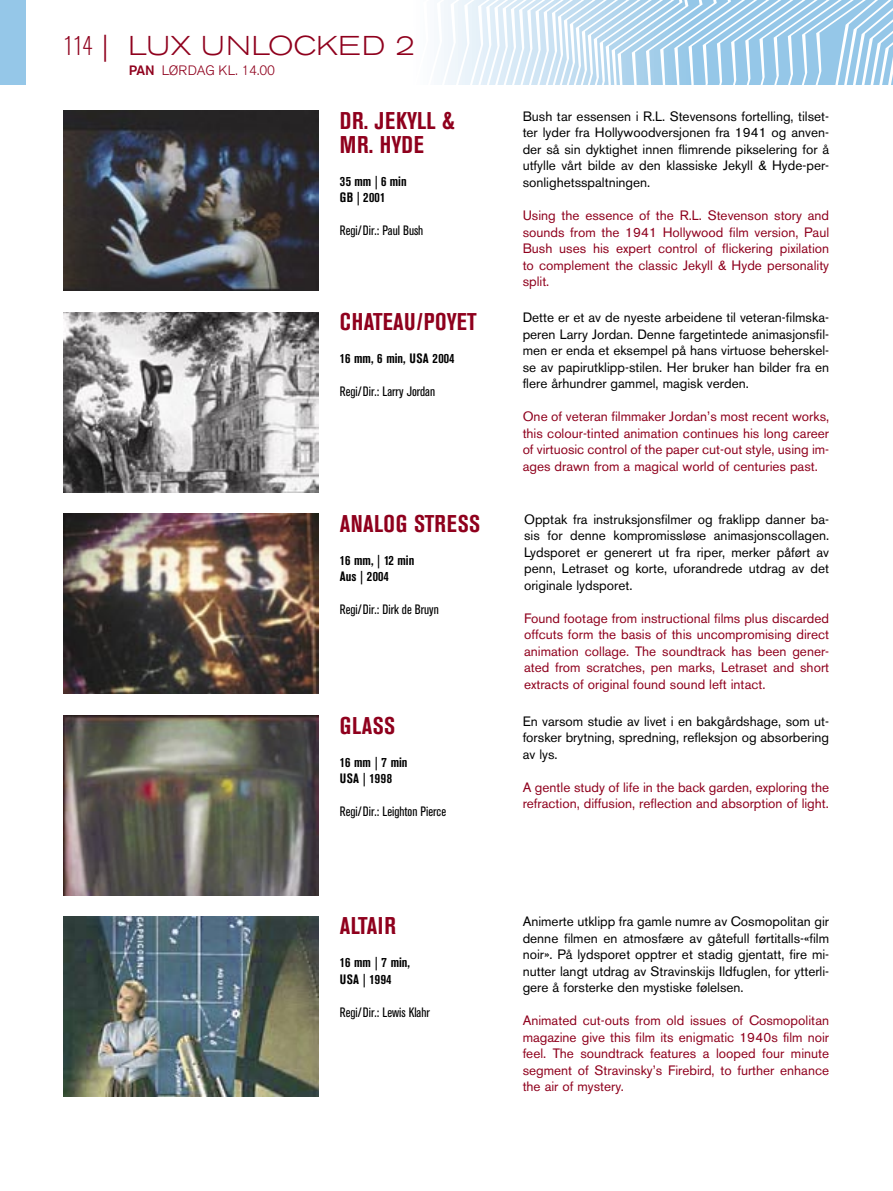
<style>
.page{position:relative;width:893px;height:1191px;background:#fff}
.page>*{position:absolute;margin:0;border:0;box-sizing:border-box;transform-origin:0 0}
.t1{font:300 expanded 27px "Akzidenz Grotesk BE";letter-spacing:.02em;color:#8f001d}
.brødtekst_film{font:700 condensed 24px "Akzidenz Grotesk BE";letter-spacing:.02em;color:#8f001d}
.brødtekst_film-2{font:13.5px/16.5px "Akzidenz Grotesk BE";color:#000;text-align:justify}
.brødtekst_film-3{font:13.5px/16.5px "Akzidenz Grotesk BE";color:#8f001d;text-align:justify}
.t2{font:condensed 13.5px "Akzidenz Grotesk BE";color:#000}
.brødtekst_film-4{font:700 condensed 13.5px "Akzidenz Grotesk BE";color:#000}
.t3{font:300 13.5px "Akzidenz Grotesk BE";color:#8f001d}
.s1{font-stretch:condensed}
.s2{font-weight:500}
</style>
<div class="page">
<div style="left:0;top:0;width:26px;height:85px;background:#95c7e8"></div>
<svg style="left:441px;top:0;width:452px;height:84px"></svg>
<img style="left:64px;top:312px;width:255px;height:180px">
<img style="left:64px;top:111px;width:255px;height:180px">
<img style="left:64px;top:513px;width:255px;height:180px">
<img style="left:64px;top:716px;width:255px;height:179px">
<img style="left:64px;top:916px;width:255px;height:180px">
<p class="t1" style="left:64px;top:31px;width:353px"><span class="s1">114</span> | LUX UNLOCKED 2</p>
<p class="t3" style="left:129px;top:63px;width:148px"><span class="s2">PAN</span> LØRDAG KL. 14.00</p>
<p class="brødtekst_film" style="left:340px;top:107px;width:116px">DR. JEKYLL &amp;</p>
<p class="brødtekst_film" style="left:340px;top:131px;width:85px">MR. HYDE</p>
<p class="brødtekst_film-4" style="left:340px;top:173px;width:68px">35 mm | 6 min</p>
<p class="brødtekst_film-4" style="left:340px;top:190px;width:47px">GB | 2001</p>
<p class="t2" style="left:340px;top:223px;width:85px">Regi/Dir.: Paul Bush</p>
<p class="brødtekst_film" style="left:340px;top:308px;width:138px">CHATEAU/POYET</p>
<p class="brødtekst_film-4" style="left:340px;top:351px;width:116px">16 mm, 6 min, USA 2004</p>
<p class="t2" style="left:340px;top:384px;width:97px">Regi/Dir.: Larry Jordan</p>
<p class="brødtekst_film" style="left:340px;top:509px;width:142px">ANALOG STRESS</p>
<p class="brødtekst_film-4" style="left:340px;top:552px;width:76px">16 mm, | 12 min</p>
<p class="brødtekst_film-4" style="left:340px;top:568px;width:51px">Aus | 2004</p>
<p class="t2" style="left:340px;top:602px;width:100px">Regi/Dir.: Dirk de Bruyn</p>
<p class="brødtekst_film" style="left:340px;top:712px;width:57px">GLASS</p>
<p class="brødtekst_film-4" style="left:340px;top:754px;width:69px">16 mm | 7 min</p>
<p class="brødtekst_film-4" style="left:340px;top:771px;width:54px">USA | 1998</p>
<p class="t2" style="left:340px;top:804px;width:108px">Regi/Dir.: Leighton Pierce</p>
<p class="brødtekst_film" style="left:340px;top:912px;width:58px">ALTAIR</p>
<p class="brødtekst_film-4" style="left:340px;top:954px;width:72px">16 mm | 7 min,</p>
<p class="brødtekst_film-4" style="left:340px;top:971px;width:53px">USA | 1994</p>
<p class="t2" style="left:340px;top:1004px;width:92px">Regi/Dir.: Lewis Klahr</p>
<p class="brødtekst_film-2" style="left:523px;top:108px;width:308px">Bush tar essensen i R.L. Stevensons fortelling, tilset&shy;ter lyder fra Hollywoodversjonen fra 1941 og anven&shy;der så sin dyktighet innen flimrende pikselering for å utfylle vårt bilde av den klassiske Jekyll &amp; Hyde-per&shy;sonlighetsspaltningen.</p>
<p class="brødtekst_film-3" style="left:523px;top:207px;width:308px">Using the essence of the R.L. Stevenson story and sounds from the 1941 Hollywood film version, Paul Bush uses his expert control of flickering pixilation to complement the classic Jekyll &amp; Hyde personality split.</p>
<p class="brødtekst_film-2" style="left:523px;top:309px;width:308px">Dette er et av de nyeste arbeidene til veteran-filmska&shy;peren Larry Jordan. Denne fargetintede animasjonsfil&shy;men er enda et eksempel på hans virtuose beherskel&shy;se av papirutklipp-stilen. Her bruker han bilder fra en flere århundrer gammel, magisk verden.</p>
<p class="brødtekst_film-3" style="left:523px;top:408px;width:308px">One of veteran filmmaker Jordan’s most recent works, this colour-tinted animation continues his long career of virtuosic control of the paper cut-out style, using im&shy;ages drawn from a magical world of centuries past.</p>
<p class="brødtekst_film-2" style="left:524px;top:510px;width:307px">Opptak fra instruksjonsfilmer og fraklipp danner ba&shy;sis for denne kompromissløse animasjonscollagen.<br>Lydsporet er generert ut fra riper, merker påført av penn, Letraset og korte, uforandrede utdrag av det originale lydsporet.</p>
<p class="brødtekst_film-3" style="left:524px;top:609px;width:307px">Found footage from instructional films plus discarded offcuts form the basis of this uncompromising direct animation collage. The soundtrack has been gener&shy;ated from scratches, pen marks, Letraset and short extracts of original found sound left intact.</p>
<p class="brødtekst_film-2" style="left:523px;top:713px;width:308px">En varsom studie av livet i en bakgårdshage, som ut&shy;forsker brytning, spredning, refleksjon og absorbering av lys.</p>
<p class="brødtekst_film-3" style="left:523px;top:779px;width:308px">A gentle study of life in the back garden, exploring the refraction, diffusion, reflection and absorption of light.</p>
<p class="brødtekst_film-2" style="left:523px;top:913px;width:308px">Animerte utklipp fra gamle numre av Cosmopolitan gir denne filmen en atmosfære av gåtefull førtitalls-«film noir». På lydsporet opptrer et stadig gjentatt, fire mi&shy;nutter langt utdrag av Stravinskijs Ildfuglen, for ytterli&shy;gere å forsterke den mystiske følelsen.</p>
<p class="brødtekst_film-3" style="left:523px;top:1012px;width:308px">Animated cut-outs from old issues of Cosmopolitan magazine give this film its enigmatic 1940s film noir feel. The soundtrack features a looped four minute segment of Stravinsky’s Firebird, to further enhance the air of mystery.</p>
</div>
